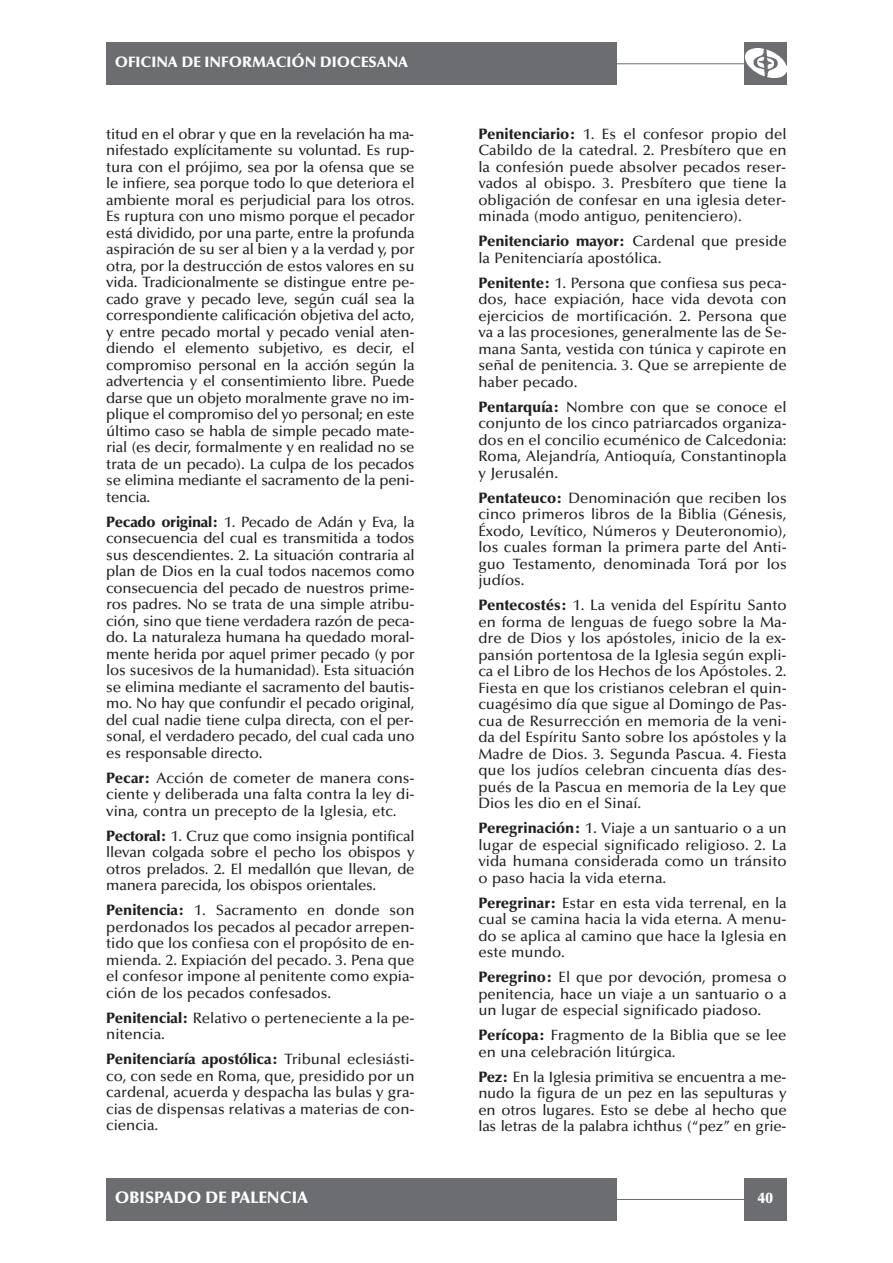
<style>
.page{position:relative;width:893px;height:1263px;background:#fff}
.page>*{position:absolute;margin:0;border:0;box-sizing:border-box;transform-origin:0 0}
.t1{font:900 16.5px "Optima LT Std";color:#fff}
.t2{font:500 15px/16.5px "Optima LT Std";color:#231f20;text-align:justify}
.t3{font:900 15px "Optima LT Std";color:#fff}
.s1{font-weight:900}
</style>
<div class="page">
<hr style="left:615px;top:1199px;width:131px;height:1px;background:#6c6d70">
<div style="left:106px;top:1178px;width:511px;height:43px;background:#6c6d70"></div>
<div style="left:744px;top:1178px;width:43px;height:43px;background:#6c6d70"></div>
<hr style="left:615px;top:63px;width:131px;height:1px;background:#6c6d70">
<div style="left:106px;top:43px;width:511px;height:42px;background:#6c6d70"></div>
<div style="left:744px;top:43px;width:43px;height:42px;background:#6c6d70"></div>
<img style="left:746px;top:49px;width:40px;height:28px">
<p class="t3" style="left:115px;top:56px;width:295px">OFICINA DE INFORMACIÓN DIOCESANA</p>
<p class="t2" style="left:106px;top:127px;width:310px">titud en el obrar y que en la revelación ha ma&shy;nifestado explícitamente su voluntad. Es rup&shy;tura con el prójimo, sea por la ofensa que se le infiere, sea porque todo lo que deteriora el ambiente moral es perjudicial para los otros.<br>Es ruptura con uno mismo porque el pecador está dividido, por una parte, entre la profunda aspiración de su ser al bien y a la verdad y, por otra, por la destrucción de estos valores en su vida. Tradicionalmente se distingue entre pe&shy;cado grave y pecado leve, según cuál sea la correspondiente calificación objetiva del acto, y entre pecado mortal y pecado venial aten&shy;diendo el elemento subjetivo, es decir, el compromiso personal en la acción según la advertencia y el consentimiento libre. Puede darse que un objeto moralmente grave no im&shy;plique el compromiso del yo personal; en este último caso se habla de simple pecado mate&shy;rial (es decir, formalmente y en realidad no se trata de un pecado). La culpa de los pecados se elimina mediante el sacramento de la peni&shy;tencia.</p>
<p class="t2" style="left:106px;top:515px;width:310px"><span class="s1">Pecado original:</span> 1. Pecado de Adán y Eva, la consecuencia del cual es transmitida a todos sus descendientes. 2. La situación contraria al plan de Dios en la cual todos nacemos como consecuencia del pecado de nuestros prime&shy;ros padres. No se trata de una simple atribu&shy;ción, sino que tiene verdadera razón de peca&shy;do. La naturaleza humana ha quedado moral&shy;mente herida por aquel primer pecado (y por los sucesivos de la humanidad). Esta situación se elimina mediante el sacramento del bautis&shy;mo. No hay que confundir el pecado original, del cual nadie tiene culpa directa, con el per&shy;sonal, el verdadero pecado, del cual cada uno es responsable directo.</p>
<p class="t2" style="left:106px;top:771px;width:310px"><span class="s1">Pecar:</span> Acción de cometer de manera cons&shy;ciente y deliberada una falta contra la ley di&shy;vina, contra un precepto de la Iglesia, etc.</p>
<p class="t2" style="left:106px;top:829px;width:310px"><span class="s1">Pectoral:</span> 1. Cruz que como insignia pontifical llevan colgada sobre el pecho los obispos y otros prelados. 2. El medallón que llevan, de manera parecida, los obispos orientales.</p>
<p class="t2" style="left:106px;top:903px;width:310px"><span class="s1">Penitencia:</span> 1. Sacramento en donde son perdonados los pecados al pecador arrepen&shy;tido que los confiesa con el propósito de en&shy;mienda. 2. Expiación del pecado. 3. Pena que el confesor impone al penitente como expia&shy;ción de los pecados confesados.</p>
<p class="t2" style="left:106px;top:1011px;width:310px"><span class="s1">Penitencial:</span> Relativo o perteneciente a la pe&shy;nitencia.</p>
<p class="t2" style="left:106px;top:1052px;width:310px"><span class="s1">Penitenciaría apostólica:</span> Tribunal eclesiásti&shy;co, con sede en Roma, que, presidido por un cardenal, acuerda y despacha las bulas y gra&shy;cias de dispensas relativas a materias de con&shy;ciencia.</p>
<p class="t2" style="left:478px;top:127px;width:310px"><span class="s1">Penitenciario:</span> 1. Es el confesor propio del Cabildo de la catedral. 2. Presbítero que en la confesión puede absolver pecados reser&shy;vados al obispo. 3. Presbítero que tiene la obligación de confesar en una iglesia deter&shy;minada (modo antiguo, penitenciero).</p>
<p class="t2" style="left:478px;top:234px;width:310px"><span class="s1">Penitenciario mayor:</span> Cardenal que preside la Penitenciaría apostólica.</p>
<p class="t2" style="left:478px;top:276px;width:310px"><span class="s1">Penitente:</span> 1. Persona que confiesa sus peca&shy;dos, hace expiación, hace vida devota con ejercicios de mortificación. 2. Persona que va a las procesiones, generalmente las de Se&shy;mana Santa, vestida con túnica y capirote en señal de penitencia. 3. Que se arrepiente de haber pecado.</p>
<p class="t2" style="left:478px;top:400px;width:310px"><span class="s1">Pentarquía:</span> Nombre con que se conoce el conjunto de los cinco patriarcados organiza&shy;dos en el concilio ecuménico de Calcedonia:<br>Roma, Alejandría, Antioquía, Constantinopla y Jerusalén.</p>
<p class="t2" style="left:478px;top:491px;width:310px"><span class="s1">Pentateuco:</span> Denominación que reciben los cinco primeros libros de la Biblia (Génesis, Éxodo, Levítico, Números y Deuteronomio), los cuales forman la primera parte del Anti&shy;guo Testamento, denominada Torá por los judíos.</p>
<p class="t2" style="left:478px;top:598px;width:310px"><span class="s1">Pentecostés:</span> 1. La venida del Espíritu Santo en forma de lenguas de fuego sobre la Ma&shy;dre de Dios y los apóstoles, inicio de la ex&shy;pansión portentosa de la Iglesia según expli&shy;ca el Libro de los Hechos de los Apóstoles. 2.<br>Fiesta en que los cristianos celebran el quin&shy;cuagésimo día que sigue al Domingo de Pas&shy;cua de Resurrección en memoria de la veni&shy;da del Espíritu Santo sobre los apóstoles y la Madre de Dios. 3. Segunda Pascua. 4. Fiesta que los judíos celebran cincuenta días des&shy;pués de la Pascua en memoria de la Ley que Dios les dio en el Sinaí.</p>
<p class="t2" style="left:478px;top:821px;width:310px"><span class="s1">Peregrinación:</span> 1. Viaje a un santuario o a un lugar de especial significado religioso. 2. La vida humana considerada como un tránsito o paso hacia la vida eterna.</p>
<p class="t2" style="left:478px;top:896px;width:310px"><span class="s1">Peregrinar:</span> Estar en esta vida terrenal, en la cual se camina hacia la vida eterna. A menu&shy;do se aplica al camino que hace la Iglesia en este mundo.</p>
<p class="t2" style="left:478px;top:970px;width:310px"><span class="s1">Peregrino:</span> El que por devoción, promesa o penitencia, hace un viaje a un santuario o a un lugar de especial significado piadoso.</p>
<p class="t2" style="left:478px;top:1028px;width:310px"><span class="s1">Perícopa:</span> Fragmento de la Biblia que se lee en una celebración litúrgica.</p>
<p class="t2" style="left:478px;top:1070px;width:310px"><span class="s1">Pez:</span> En la Iglesia primitiva se encuentra a me&shy;nudo la figura de un pez en las sepulturas y en otros lugares. Esto se debe al hecho que las letras de la palabra ichthus (“pez” en grie-</p>
<p class="t1" style="left:115px;top:1191px;width:195px">OBISPADO DE PALENCIA</p>
<p class="t3" style="left:758px;top:1192px;width:16px">40</p>
</div>
